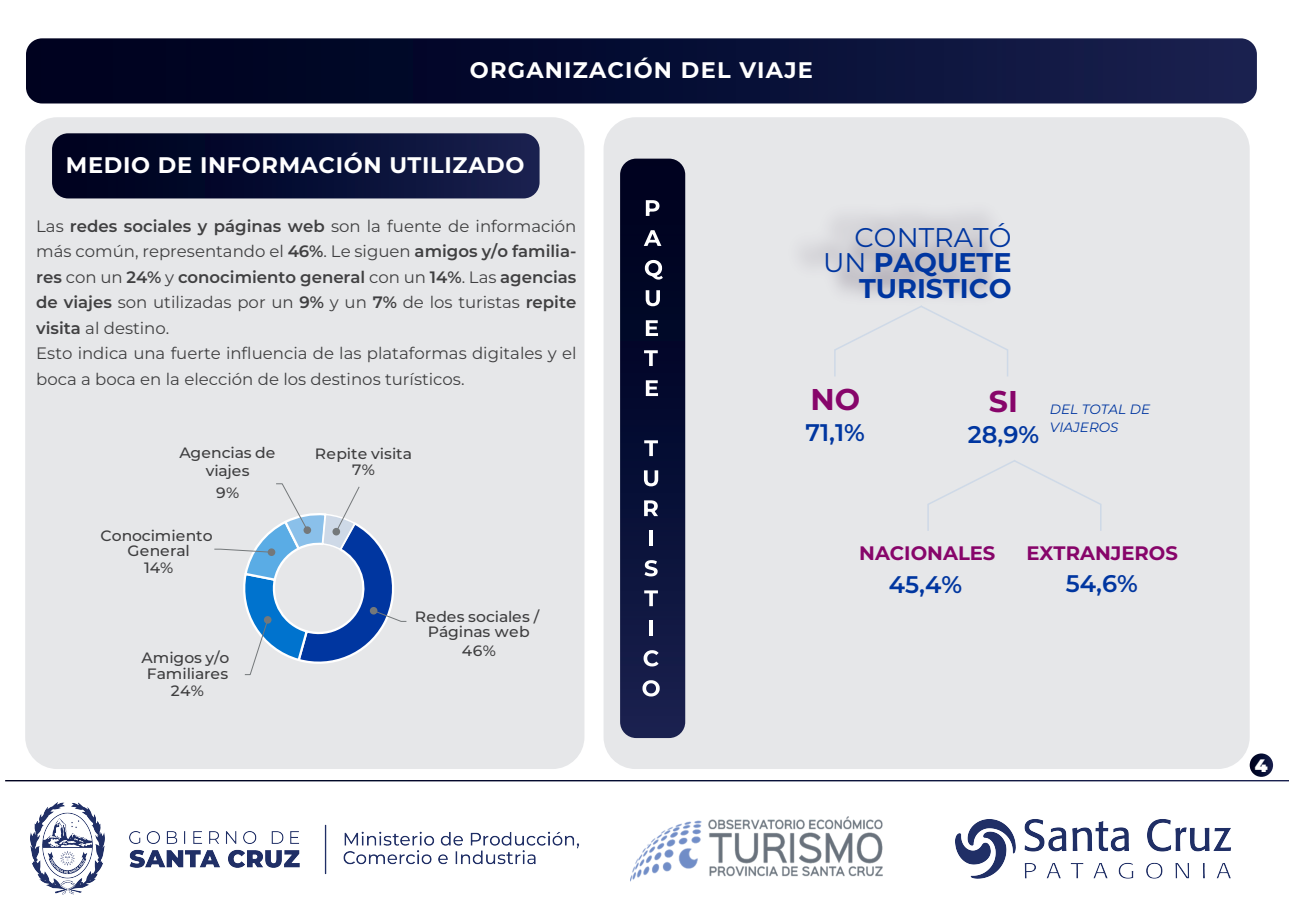
<style>
.page{position:relative;width:1289px;height:919px;background:#fff}
.page>*{position:absolute;margin:0;border:0;box-sizing:border-box;transform-origin:0 0}
.t1{font:700 30px "Montserrat";color:#87056a}
.t2{font:700 27px/25.5px "Montserrat";color:#0036a0;text-align:right}
.t3{font:600 24px "Montserrat";color:#0036a0}
.t4{font:700 22.5px "Montserrat";letter-spacing:.03em;color:#fff}
.t5{font:700 22.5px "Montserrat";letter-spacing:.055em;color:#fff}
.t6{font:700 19.5px "Montserrat";color:#87056a}
.t7{font:900 18px "Montserrat";color:#fff}
.t8{font:16.5px/25.5px "Montserrat";color:#3e3e3f}
.t9{font:500 15px/15.1px "Montserrat";letter-spacing:-.005em;color:#3e3e3f;text-align:center;scale:1.04 1}
.t10{font:italic 13.5px/18px "Montserrat";color:#0036a0}
.s1{font-weight:600}
.s2{font-weight:400}
</style>
<div class="page">
<img style="left:630px;top:816px;width:253px;height:65px">
<img style="left:30px;top:802px;width:549px;height:92px">
<div style="left:25px;top:117px;width:559px;height:652px;background:#e6e7e9;border-radius:32px"></div>
<div style="left:603px;top:117px;width:646px;height:652px;background:#e6e7e9;border-radius:32px"></div>
<img style="left:955px;top:819px;width:276px;height:60px">
<svg style="left:834px;top:319px;width:174px;height:58px"></svg>
<svg style="left:927px;top:460px;width:175px;height:71px"></svg>
<svg style="left:26px;top:38px;width:1230px;height:65px;background:#0a1035"></svg>
<svg style="left:52px;top:133px;width:487px;height:65px;background:#0a1035"></svg>
<svg style="left:1249px;top:753px;width:23px;height:23px"></svg>
<svg style="left:620px;top:159px;width:65px;height:579px;background:#151b3f"></svg>
<svg style="left:214px;top:483px;width:193px;height:192px"></svg>
<div style="left:332px;top:528px;width:8px;height:7px;background:#74787a;border-radius:50%"></div>
<h3 class="t5" style="left:470px;top:54px;width:345px">ORGANIZACIÓN DEL VIAJE</h3>
<h3 class="t4" style="left:66px;top:149px;width:460px">MEDIO DE INFORMACIÓN UTILIZADO</h3>
<p class="t8" style="left:36px;top:212px;width:542px">Las <span class="s1">redes sociales y páginas web</span> son la fuente de información más común, representando el <span class="s1">46%</span>. Le siguen <span class="s1">amigos y/o familia&shy;res</span> con un <span class="s1">24%</span> y <span class="s1">conocimiento general</span> con un <span class="s1">14%</span>. Las <span class="s1">agencias de viajes</span> son utilizadas por un <span class="s1">9%</span> y un <span class="s1">7%</span> de los turistas <span class="s1">repite visita</span> al destino.<br>Esto indica una fuerte influencia de las plataformas digitales y el boca a boca en la elección de los destinos turísticos.</p>
<p class="t9" style="left:179px;top:443px;width:94px;line-height:18px">Agencias de viajes</p>
<p class="t9" style="left:216px;top:484px;width:24px">9%</p>
<p class="t9" style="left:101px;top:527px;width:109px">Conocimiento<br>General</p>
<p class="t9" style="left:144px;top:559px;width:30px">14%</p>
<p class="t9" style="left:142px;top:650px;width:86px">Amigos y/o<br>Familiares</p>
<p class="t9" style="left:171px;top:682px;width:33px">24%</p>
<p class="t9" style="left:315px;top:444px;width:95px;line-height:16.6px">Repite visita<br>7%</p>
<p class="t9" style="left:415px;top:608px;width:121px">Redes sociales /<br>Páginas web</p>
<p class="t9" style="left:462px;top:642px;width:34px">46%</p>
<h2 class="t2" style="left:823px;top:223px;width:190px"><span class="s2">CONTRATÓ<br>UN</span> PAQUETE<br>TURISTICO</h2>
<h1 class="t1" style="left:810px;top:378px;width:51px">NO</h1>
<h3 class="t3" style="left:805px;top:415px;width:61px">71,1%</h3>
<h1 class="t1" style="left:988px;top:380px;width:31px">SI</h1>
<h3 class="t3" style="left:967px;top:417px;width:73px">28,9%</h3>
<p class="t10" style="left:1049px;top:400px;width:102px">DEL TOTAL DE<br>VIAJEROS</p>
<p class="t6" style="left:859px;top:538px;width:138px">NACIONALES</p>
<p class="t6" style="left:1026px;top:538px;width:153px">EXTRANJEROS</p>
<h3 class="t3" style="left:888px;top:567px;width:75px">45,4%</h3>
<h3 class="t3" style="left:1065px;top:566px;width:74px">54,6%</h3>
<p class="t7" style="left:1254px;top:752px;width:14px">4</p>
</div>
